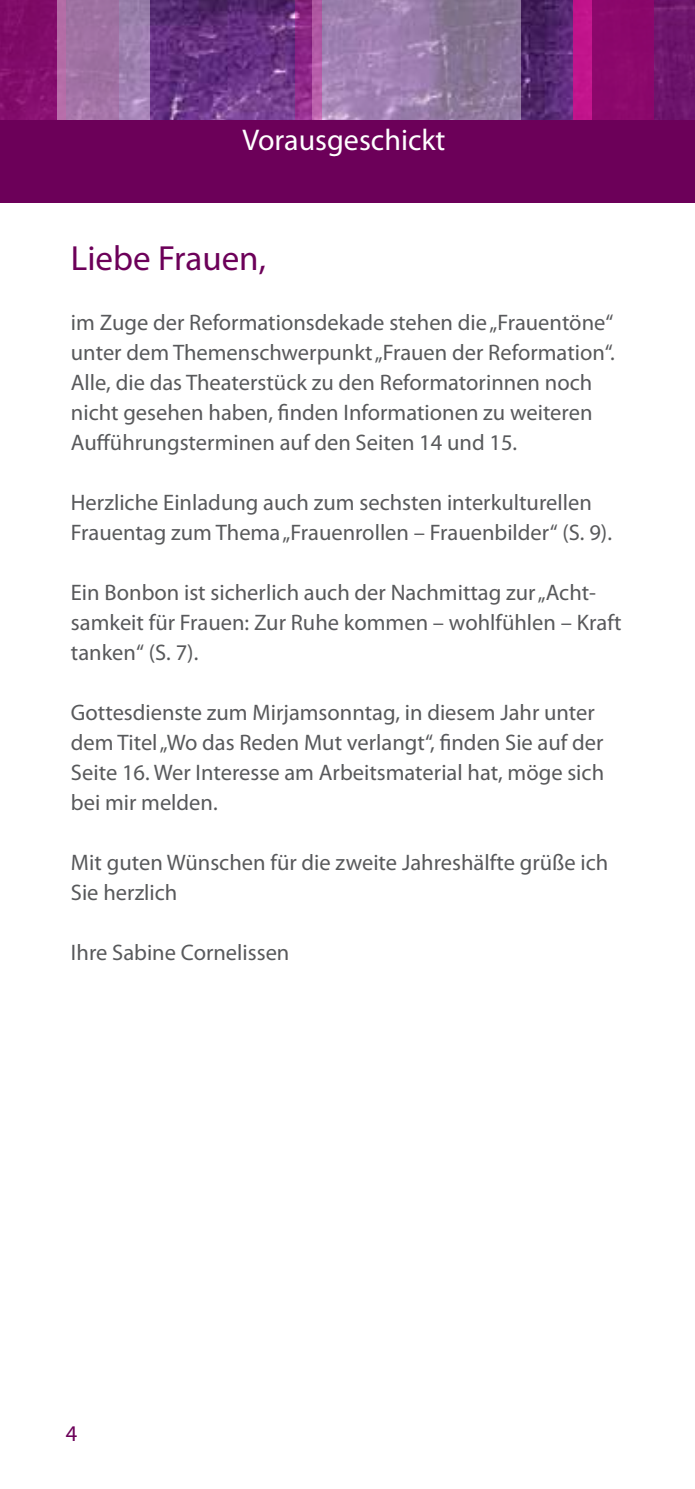
<style>
.page{position:relative;width:695px;height:1489px;background:#fff}
.page>*{position:absolute;margin:0;border:0;box-sizing:border-box;transform-origin:0 0}
.t1{font:35px "Myriad Pro";color:#6c0059}
.t2{font:30px "Myriad Pro";color:#fff}
.t3{font:22.5px/30px "Myriad Pro";color:#58595b}
.t4{font:22.5px "Myriad Pro";color:#6c0059}
</style>
<div class="page">
<img style="left:150px;top:0;width:545px;height:136px">
<svg style="left:322px;top:0;width:199px;height:120px;background:#977da7"></svg>
<div style="left:0;top:0;width:119px;height:136px;background:#820c6a"></div>
<div style="left:573px;top:0;width:80px;height:136px;background:#c2148c"></div>
<svg style="left:57px;top:0;width:93px;height:120px;background:#a277a8"></svg>
<svg style="left:295px;top:0;width:27px;height:120px;background:#9d3c93"></svg>
<div style="left:0;top:120px;width:694px;height:83px;background:#6c0059"></div>
<svg style="left:592px;top:0;width:102px;height:120px;background:#800c6b"></svg>
<h2 class="t2" style="left:242px;top:121px;width:204px">Vorausgeschickt</h2>
<h1 class="t1" style="left:71px;top:237px;width:196px">Liebe Frauen,</h1>
<p class="t3" style="left:71px;top:307px;width:545px">im Zuge der Reformationsdekade stehen die „Frauentöne“ unter dem Themenschwerpunkt „Frauen der Reformation“.<br>Alle, die das Theaterstück zu den Reformatorinnen noch nicht gesehen haben, finden Informationen zu weiteren Aufführungsterminen auf den Seiten 14 und 15.</p>
<p class="t3" style="left:71px;top:487px;width:542px">Herzliche Einladung auch zum sechsten interkulturellen<br>Frauentag zum Thema „Frauenrollen – Frauenbilder“ (S. 9).</p>
<p class="t3" style="left:71px;top:577px;width:552px">Ein Bonbon ist sicherlich auch der Nachmittag zur „Acht&shy;samkeit für Frauen: Zur Ruhe kommen – wohlfühlen – Kraft tanken“ (S. 7).</p>
<p class="t3" style="left:71px;top:697px;width:534px">Gottesdienste zum Mirjamsonntag, in diesem Jahr unter dem Titel „Wo das Reden Mut verlangt“, finden Sie auf der Seite 16. Wer Interesse am Arbeitsmaterial hat, möge sich bei mir melden.</p>
<p class="t3" style="left:71px;top:847px;width:539px">Mit guten Wünschen für die zweite Jahreshälfte grüße ich<br>Sie herzlich</p>
<p class="t3" style="left:71px;top:937px;width:220px">Ihre Sabine Cornelissen</p>
<p class="t4" style="left:66px;top:1419px;width:13px">4</p>
</div>
